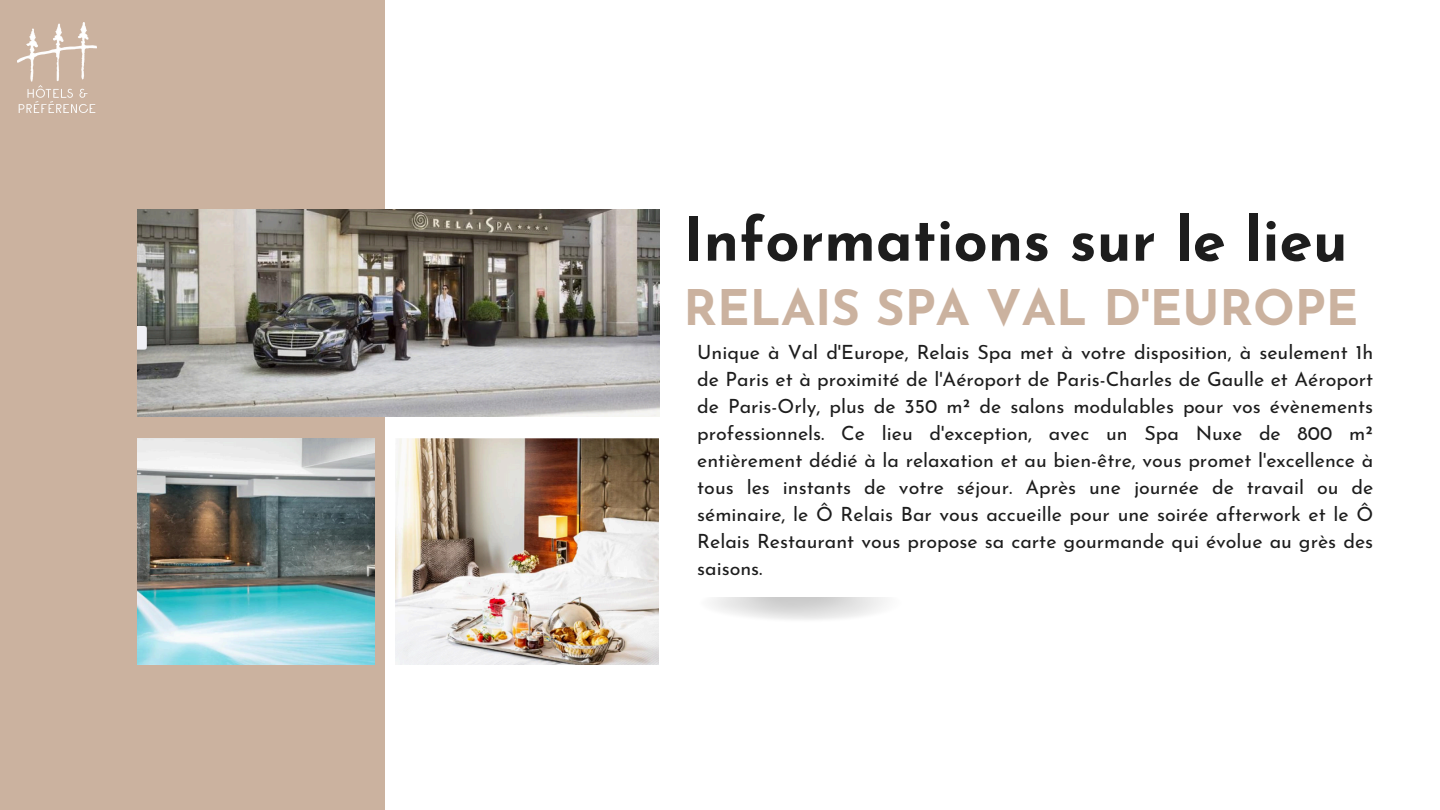
<style>
.page{position:relative;width:1440px;height:810px;background:#fff}
.page>*{position:absolute;margin:0;border:0;box-sizing:border-box;transform-origin:0 0}
.t1{font:700 60px "Josefin Sans";color:#1d1d1d}
.t2{font:700 49px "Josefin Sans";color:#cbb29f}
.t3{font:19.6px/27px "Josefin Sans";color:#1d1d1d;text-align:justify}
</style>
<div class="page">
<div style="left:0;top:0;width:384px;height:809px;background:#cbb29f"></div>
<img style="left:137px;top:210px;width:522px;height:207px">
<img style="left:137px;top:438px;width:237px;height:226px">
<img style="left:395px;top:438px;width:263px;height:226px">
<img style="left:17px;top:22px;width:79px;height:91px">
<h1 class="t1" style="left:683px;top:216px;width:666px">Informations sur le lieu</h1>
<p class="t2" style="left:683px;top:288px;width:677px">RELAIS SPA VAL D'EUROPE</p>
<p class="t3" style="left:697px;top:340px;width:677px">Unique à Val d'Europe, Relais Spa met à votre disposition, à seulement 1h de Paris et à proximité de l'Aéroport de Paris-Charles de Gaulle et Aéroport de Paris-Orly, plus de 350 m² de salons modulables pour vos évènements professionnels. Ce lieu d'exception, avec un Spa Nuxe de 800 m² entièrement dédié à la relaxation et au bien-être, vous promet l'excellence à tous les instants de votre séjour. Après une journée de travail ou de séminaire, le Ô Relais Bar vous accueille pour une soirée afterwork et le Ô Relais Restaurant vous propose sa carte gourmande qui évolue au grès des saisons.</p>
</div>
